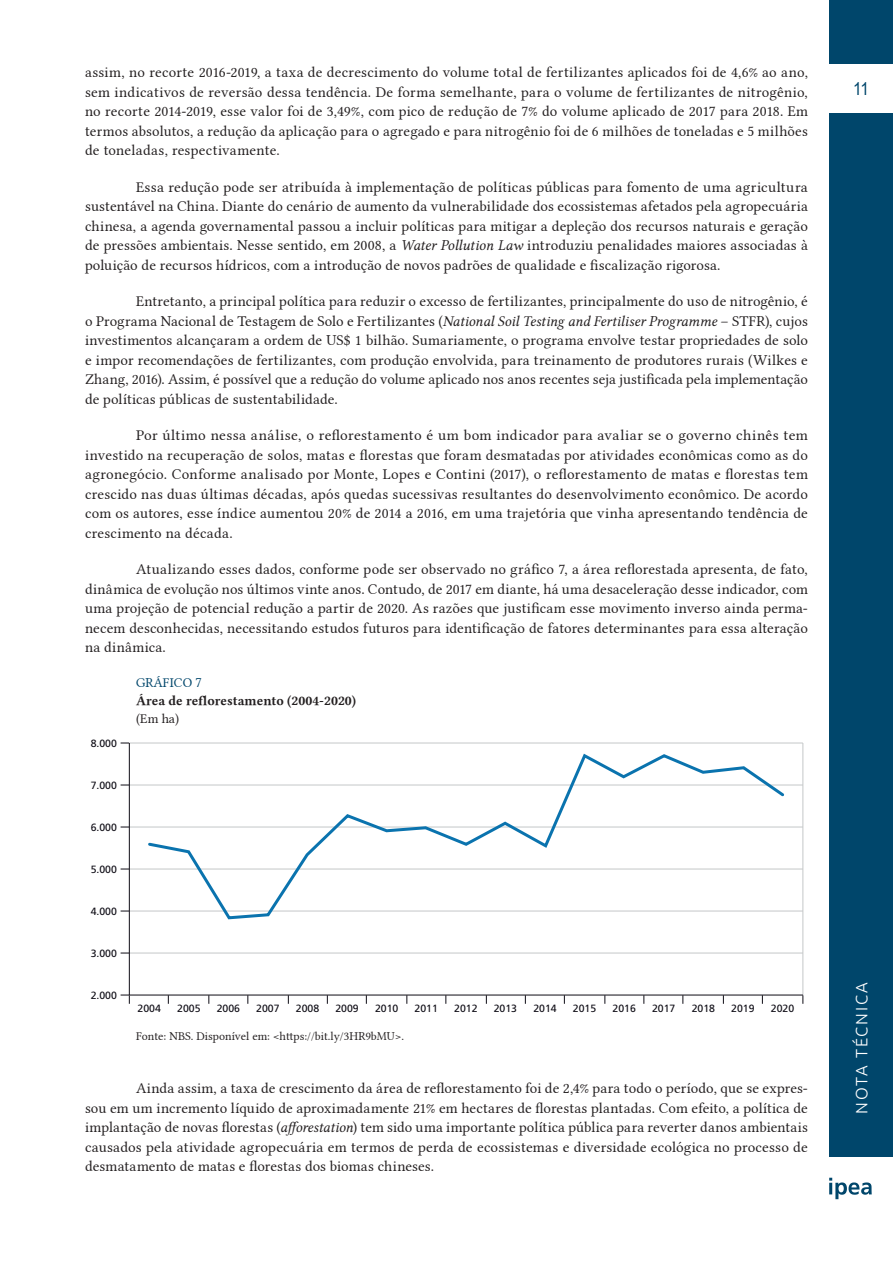
<style>
.page{position:relative;width:893px;height:1263px;background:#fff}
.page>*{position:absolute;margin:0;border:0;box-sizing:border-box;transform-origin:0 0}
.t1{font:18px "Arial";color:#00466b;scale:.85 1}
.t2{font:300 16.5px "Ubuntu";letter-spacing:.11em;color:#fff}
.texto_com_recuo{font:15px/19.5px "Linux Libertine G";letter-spacing:.01em;color:#231f20;text-align:justify}
.Sub_Títulos_Tabelas{font:13.5px "Linux Libertine GB";color:#231f20}
.Titulos_tabela{font:13.5px "Linux Libertine G";letter-spacing:.005em;color:#00466b}
.t3{font:13.5px "Linux Libertine G";color:#231f20}
.fonte{font:12px "Linux Libertine G";color:#231f20}
.t4{font:10.5px "Frutiger LT Pro";color:#0e0c15}
.s1{font-family:"Linux Libertine GI"}
</style>
<div class="page">
<div style="left:829px;top:113px;width:64px;height:1043px;background:#00466b"></div>
<div style="left:829px;top:0;width:64px;height:64px;background:#00466b"></div>
<svg style="left:829px;top:1178px;width:43px;height:21px"></svg>
<hr style="left:129px;top:953px;width:674px;height:1px;background:#c4c7c8">
<hr style="left:129px;top:911px;width:674px;height:1px;background:#c4c7c8">
<hr style="left:129px;top:869px;width:674px;height:1px;background:#c4c7c8">
<hr style="left:129px;top:827px;width:674px;height:1px;background:#c4c7c8">
<hr style="left:129px;top:785px;width:674px;height:1px;background:#c4c7c8">
<hr style="left:129px;top:743px;width:674px;height:1px;background:#c4c7c8">
<hr style="left:129px;top:743px;width:1px;height:252px;background:#0e0c15">
<hr style="left:803px;top:743px;width:1px;height:252px;background:#c4c7c8">
<hr style="left:129px;top:995px;width:674px;height:1px;background:#0e0c15">
<svg style="left:121px;top:995px;width:9px;height:9px"></svg>
<svg style="left:146px;top:753px;width:641px;height:167px"></svg>
<p class="texto_com_recuo" style="left:85px;top:63px;width:724px">assim, no recorte 2016-2019, a taxa de decrescimento do volume total de fertilizantes aplicados foi de 4,6% ao ano, sem indicativos de reversão dessa tendência. De forma semelhante, para o volume de fertilizantes de nitrogênio, no recorte 2014-2019, esse valor foi de 3,49%, com pico de redução de 7% do volume aplicado de 2017 para 2018. Em termos absolutos, a redução da aplicação para o agregado e para nitrogênio foi de 6 milhões de toneladas e 5 milhões de toneladas, respectivamente.</p>
<p class="texto_com_recuo" style="left:85px;top:177px;width:724px;text-indent:51px">Essa redução pode ser atribuída à implementação de políticas públicas para fomento de uma agricultura sustentável na China. Diante do cenário de aumento da vulnerabilidade dos ecossistemas afetados pela agropecuária chinesa, a agenda governamental passou a incluir políticas para mitigar a depleção dos recursos naturais e geração de pressões ambientais. Nesse sentido, em 2008, a <span class="s1">Water Pollution Law</span> introduziu penalidades maiores associadas à poluição de recursos hídricos, com a introdução de novos padrões de qualidade e fiscalização rigorosa.</p>
<p class="texto_com_recuo" style="left:85px;top:292px;width:724px;text-indent:51px">Entretanto, a principal política para reduzir o excesso de fertilizantes, principalmente do uso de nitrogênio, é o Programa Nacional de Testagem de Solo e Fertilizantes (<span class="s1">National Soil Testing and Fertiliser Programme</span> – STFR), cujos investimentos alcançaram a ordem de US$ 1 bilhão. Sumariamente, o programa envolve testar propriedades de solo e impor recomendações de fertilizantes, com produção envolvida, para treinamento de produtores rurais (Wilkes e Zhang, 2016). Assim, é possível que a redução do volume aplicado nos anos recentes seja justificada pela implementação de políticas públicas de sustentabilidade.</p>
<p class="texto_com_recuo" style="left:85px;top:426px;width:724px;text-indent:51px">Por último nessa análise, o reflorestamento é um bom indicador para avaliar se o governo chinês tem investido na recuperação de solos, matas e florestas que foram desmatadas por atividades econômicas como as do agronegócio. Conforme analisado por Monte, Lopes e Contini (2017), o reflorestamento de matas e florestas tem crescido nas duas últimas décadas, após quedas sucessivas resultantes do desenvolvimento econômico. De acordo com os autores, esse índice aumentou 20% de 2014 a 2016, em uma trajetória que vinha apresentando tendência de crescimento na década.</p>
<p class="texto_com_recuo" style="left:85px;top:560px;width:724px;text-indent:51px">Atualizando esses dados, conforme pode ser observado no gráfico 7, a área reflorestada apresenta, de fato, dinâmica de evolução nos últimos vinte anos. Contudo, de 2017 em diante, há uma desaceleração desse indicador, com uma projeção de potencial redução a partir de 2020. As razões que justificam esse movimento inverso ainda perma&shy;necem desconhecidas, necessitando estudos futuros para identificação de fatores determinantes para essa alteração na dinâmica.</p>
<p class="Titulos_tabela" style="left:136px;top:675px;width:67px">GRÁFICO 7</p>
<p class="Sub_Títulos_Tabelas" style="left:136px;top:692px;width:222px">Área de reflorestamento (2004-2020)</p>
<p class="t3" style="left:136px;top:711px;width:45px">(Em ha)</p>
<p class="t4" style="left:91px;top:737px;width:28px">8.000</p>
<p class="t4" style="left:91px;top:779px;width:28px">7.000</p>
<p class="t4" style="left:91px;top:821px;width:28px">6.000</p>
<p class="t4" style="left:91px;top:863px;width:28px">5.000</p>
<p class="t4" style="left:91px;top:905px;width:28px">4.000</p>
<p class="t4" style="left:91px;top:947px;width:28px">3.000</p>
<p class="t4" style="left:91px;top:989px;width:28px">2.000</p>
<p class="t4" style="left:138px;top:1002px;width:25px">2004</p>
<p class="t4" style="left:177px;top:1002px;width:25px">2005</p>
<p class="t4" style="left:217px;top:1002px;width:25px">2006</p>
<p class="t4" style="left:256px;top:1002px;width:25px">2007</p>
<p class="t4" style="left:296px;top:1002px;width:25px">2008</p>
<p class="t4" style="left:335px;top:1002px;width:25px">2009</p>
<p class="t4" style="left:375px;top:1002px;width:25px">2010</p>
<p class="t4" style="left:415px;top:1002px;width:25px">2011</p>
<p class="t4" style="left:454px;top:1002px;width:25px">2012</p>
<p class="t4" style="left:494px;top:1002px;width:25px">2013</p>
<p class="t4" style="left:533px;top:1002px;width:25px">2014</p>
<p class="t4" style="left:573px;top:1002px;width:25px">2015</p>
<p class="t4" style="left:612px;top:1002px;width:25px">2016</p>
<p class="t4" style="left:652px;top:1002px;width:25px">2017</p>
<p class="t4" style="left:692px;top:1002px;width:25px">2018</p>
<p class="t4" style="left:731px;top:1002px;width:25px">2019</p>
<p class="t4" style="left:771px;top:1002px;width:25px">2020</p>
<p class="fonte" style="left:136px;top:1029px;width:270px">Fonte: NBS. Disponível em: &lt;https://bit.ly/3HR9bMU&gt;.</p>
<p class="texto_com_recuo" style="left:85px;top:1078px;width:724px;text-indent:51px">Ainda assim, a taxa de crescimento da área de reflorestamento foi de 2,4% para todo o período, que se expres&shy;sou em um incremento líquido de aproximadamente 21% em hectares de florestas plantadas. Com efeito, a política de implantação de novas florestas (<span class="s1">afforestation</span>) tem sido uma importante política pública para reverter danos ambientais causados pela atividade agropecuária em termos de perda de ecossistemas e diversidade ecológica no processo de desmatamento de matas e florestas dos biomas chineses.</p>
<p class="t1" style="left:853px;top:76px;width:20px">11</p>
<p class="t2" style="left:852px;top:1114px;width:133px;rotate:-90deg">NOTA TÉCNICA</p>
</div>
